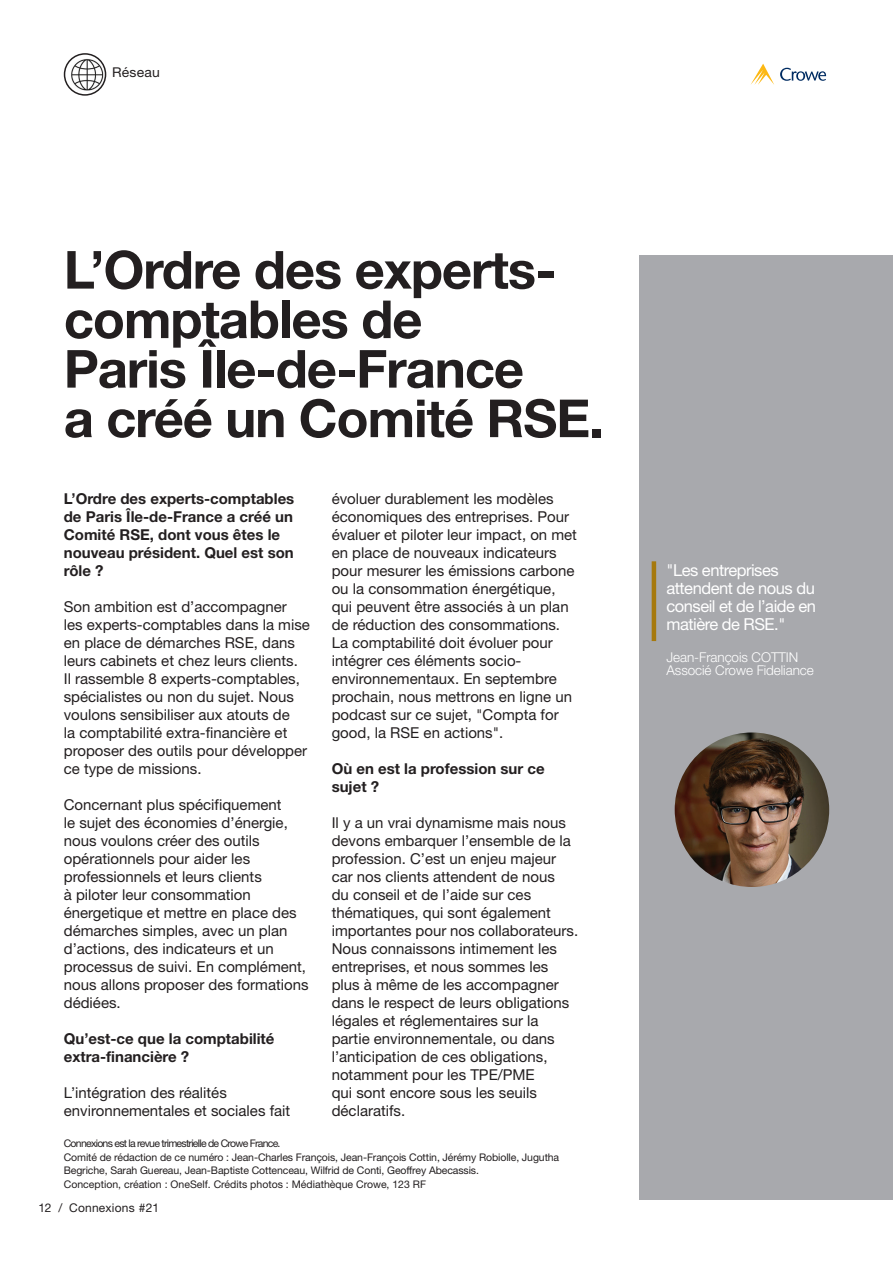
<style>
.page{position:relative;width:893px;height:1263px;background:#fff}
.page>*{position:absolute;margin:0;border:0;box-sizing:border-box;transform-origin:0 0}
.t1{font:700 52.5px/49.5px "Helvetica Neue LT Std";letter-spacing:-.02em;color:#231f20}
.t2{font:16.5px/18px "Helvetica Neue LT Std";letter-spacing:-.03em;color:#fff}
.t3{font:15px/18px "Helvetica Neue LT Std";color:#231f20}
.t4{font:700 15px/18px "Helvetica Neue LT Std";color:#231f20}
.t5{font:300 13.5px/13.5px "Helvetica Neue LT Std";letter-spacing:-.005em;color:#fff}
.t6{font:13.5px "Helvetica Neue LT Std";letter-spacing:.015em;color:#231f20}
.t7{font:12px "Helvetica Neue LT Std";letter-spacing:.015em;color:#231f20}
.t8{font:10.5px/13.5px "Helvetica Neue LT Std";letter-spacing:-.01em;color:#231f20}
</style>
<div class="page">
<svg style="left:780px;top:68px;width:46px;height:13px"></svg>
<svg style="left:751px;top:64px;width:23px;height:21px"></svg>
<img style="left:65px;top:54px;width:41px;height:41px;border-radius:21px">
<div style="left:64px;top:53px;width:42px;height:43px;border:2px solid #231f20;border-radius:50%"></div>
<div style="left:639px;top:255px;width:254px;height:944px;background:#a8a9ad"></div>
<img style="left:675px;top:732px;width:154px;height:155px;border-radius:77px">
<hr style="left:652px;top:561px;width:4px;height:80px;background:#a6790d">
<p class="t6" style="left:112px;top:65px;width:49px">Réseau</p>
<h1 class="t1" style="left:64px;top:244px;width:542px">L’Ordre des experts&shy;comptables de<br>Paris Île-de-France<br>a créé un Comité RSE.</h1>
<p class="t4" style="left:64px;top:489px;width:232px">L’Ordre des experts-comptables de Paris Île-de-France a créé un<br>Comité RSE, dont vous êtes le nouveau président. Quel est son rôle ?</p>
<p class="t3" style="left:64px;top:597px;width:248px">Son ambition est d’accompagner<br>les experts-comptables dans la mise en place de démarches RSE, dans leurs cabinets et chez leurs clients.<br>Il rassemble 8 experts-comptables, spécialistes ou non du sujet. Nous voulons sensibiliser aux atouts de<br>la comptabilité extra-financière et proposer des outils pour développer ce type de missions.</p>
<p class="t3" style="left:64px;top:795px;width:246px">Concernant plus spécifiquement<br>le sujet des économies d’énergie, nous voulons créer des outils opérationnels pour aider les professionnels et leurs clients<br>à piloter leur consommation énergetique et mettre en place des démarches simples, avec un plan d’actions, des indicateurs et un processus de suivi. En complément, nous allons proposer des formations dédiées.</p>
<p class="t4" style="left:64px;top:1029px;width:212px">Qu’est-ce que la comptabilité extra-financière ?</p>
<p class="t3" style="left:64px;top:1083px;width:228px">L’intégration des réalités environnementales et sociales fait</p>
<p class="t3" style="left:332px;top:489px;width:247px">évoluer durablement les modèles économiques des entreprises. Pour évaluer et piloter leur impact, on met en place de nouveaux indicateurs pour mesurer les émissions carbone ou la consommation énergétique, qui peuvent être associés à un plan de réduction des consommations.<br>La comptabilité doit évoluer pour intégrer ces éléments socio&shy;environnementaux. En septembre prochain, nous mettrons en ligne un podcast sur ce sujet, "Compta for good, la RSE en actions".</p>
<p class="t4" style="left:332px;top:759px;width:215px">Où en est la profession sur ce sujet ?</p>
<p class="t3" style="left:332px;top:813px;width:248px">Il y a un vrai dynamisme mais nous devons embarquer l’ensemble de la profession. C’est un enjeu majeur car nos clients attendent de nous<br>du conseil et de l’aide sur ces thématiques, qui sont également importantes pour nos collaborateurs.<br>Nous connaissons intimement les entreprises, et nous sommes les plus à même de les accompagner dans le respect de leurs obligations légales et réglementaires sur la partie environnementale, ou dans l’anticipation de ces obligations, notamment pour les TPE/PME<br>qui sont encore sous les seuils déclaratifs.</p>
<p class="t8" style="left:64px;top:1136px;width:497px">Connexions est la revue trimestrielle de Crowe France.<br>Comité de rédaction de ce numéro : Jean-Charles François, Jean-François Cottin, Jérémy Robiolle, Jugutha Begriche, Sarah Guereau, Jean-Baptiste Cottenceau, Wilfrid de Conti, Geoffrey Abecassis.<br>Conception, création : OneSelf. Crédits photos : Médiathèque Crowe, 123 RF</p>
<p class="t7" style="left:39px;top:1200px;width:122px">12 / Connexions #21</p>
<p class="t2" style="left:666px;top:561px;width:151px">"Les entreprises attendent de nous du conseil et de l’aide en matière de RSE."</p>
<p class="t5" style="left:666px;top:650px;width:149px">Jean-François COTTIN<br>Associé Crowe Fideliance</p>
</div>
